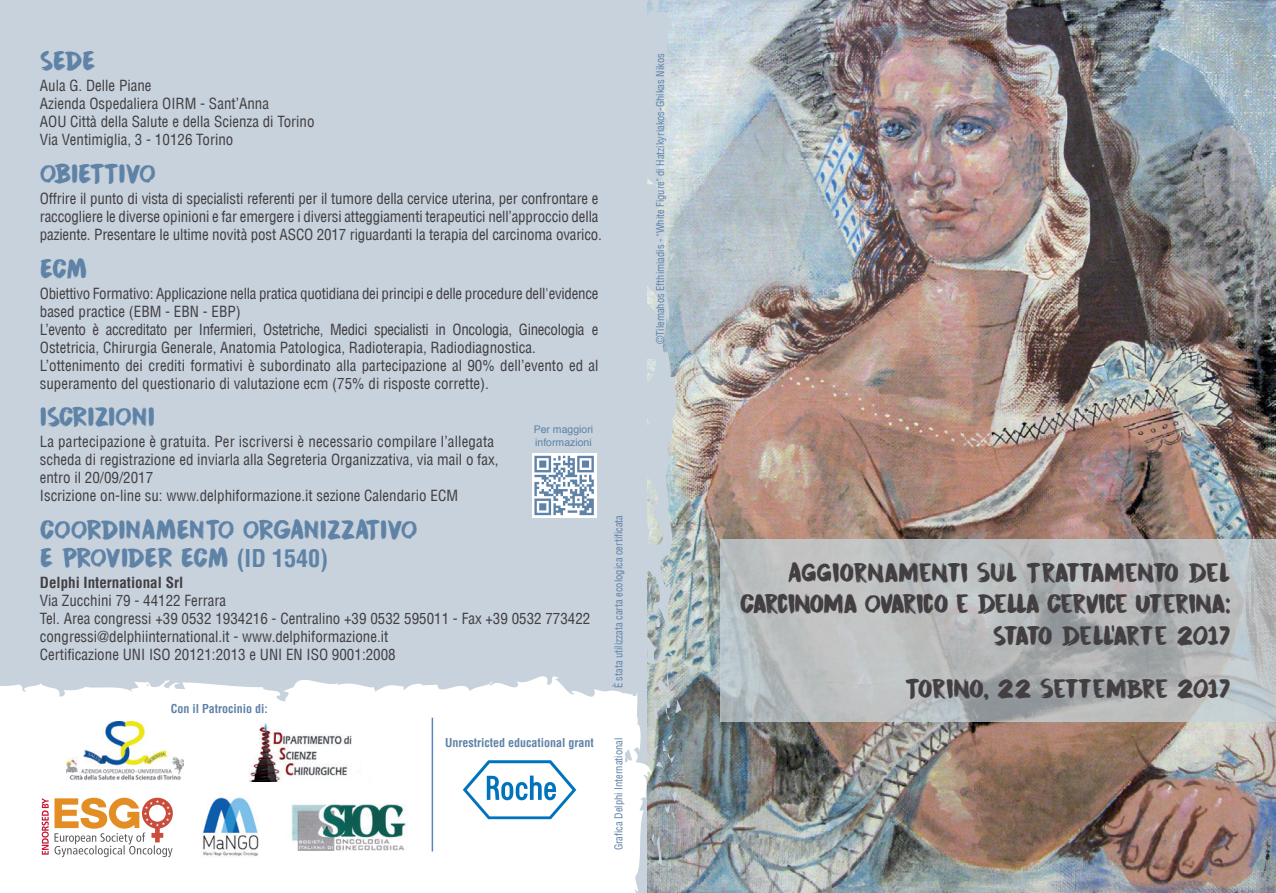
<style>
.page{position:relative;width:1276px;height:893px;background:#fff}
.page>*{position:absolute;margin:0;border:0;box-sizing:border-box;transform-origin:0 0}
.t1{font:24px/31.5px "DK Cinnabar Brush";letter-spacing:-.055em;color:#423e42;text-align:right}
.t2{font:24px/27.3px "DK Cinnabar Brush";letter-spacing:-.03em;color:#5f82a7}
.t3{font:24px "DK Cinnabar Brush";color:#5f82a7}
.t4{font:condensed 15px/18px "Helvetica LT";color:#423e42}
.t5{font:700 condensed 15px "Helvetica LT";color:#423e42}
.t6{font:700 condensed 12px "Helvetica LT";color:#5f82a7}
.t7{font:condensed 10.5px "Helvetica LT";color:#5f82a7}
.t8{font:10.5px/12.6px "Helvetica";color:#5f82a7}
.s1{font-family:"Helvetica";font-weight:700;font-stretch:condensed}
</style>
<div class="page">
<img style="left:681px;top:0;width:595px;height:893px">
<img style="left:720px;top:540px;width:556px;height:182px">
<svg style="left:601px;top:0;width:80px;height:893px;background:#c0cbd3"></svg>
<svg style="left:629px;top:8px;width:4px;height:6px"></svg>
<svg style="left:623px;top:294px;width:5px;height:7px"></svg>
<svg style="left:670px;top:604px;width:3px;height:7px"></svg>
<svg style="left:665px;top:554px;width:11px;height:31px"></svg>
<svg style="left:643px;top:617px;width:38px;height:104px;background:#adb8b8"></svg>
<svg style="left:645px;top:583px;width:10px;height:28px"></svg>
<svg style="left:647px;top:489px;width:4px;height:11px"></svg>
<svg style="left:636px;top:520px;width:6px;height:4px"></svg>
<svg style="left:632px;top:487px;width:5px;height:20px"></svg>
<svg style="left:644px;top:370px;width:9px;height:2px"></svg>
<svg style="left:620px;top:253px;width:10px;height:17px"></svg>
<svg style="left:627px;top:79px;width:3px;height:5px"></svg>
<svg style="left:620px;top:160px;width:20px;height:20px"></svg>
<svg style="left:626px;top:233px;width:6px;height:10px"></svg>
<div style="left:0;top:0;width:601px;height:670px;background:#c7d2dc"></div>
<svg style="left:0;top:670px;width:651px;height:223px"></svg>
<svg style="left:607px;top:746px;width:4px;height:6px"></svg>
<svg style="left:332px;top:885px;width:4px;height:6px"></svg>
<svg style="left:347px;top:882px;width:17px;height:4px"></svg>
<svg style="left:546px;top:869px;width:14px;height:11px"></svg>
<svg style="left:547px;top:731px;width:5px;height:3px"></svg>
<svg style="left:476px;top:724px;width:8px;height:6px"></svg>
<svg style="left:414px;top:730px;width:9px;height:7px"></svg>
<svg style="left:463px;top:760px;width:113px;height:59px"></svg>
<img style="left:66px;top:722px;width:117px;height:58px">
<img style="left:243px;top:723px;width:132px;height:59px">
<img style="left:286px;top:804px;width:133px;height:46px">
<svg style="left:42px;top:798px;width:131px;height:59px"></svg>
<svg style="left:532px;top:453px;width:64px;height:64px"></svg>
<svg style="left:534px;top:456px;width:60px;height:59px"></svg>
<hr style="left:432px;top:718px;width:1px;height:133px;background:#5a85c4">
<img style="left:195px;top:797px;width:69px;height:61px">
<h1 class="t2" style="left:40px;top:47px;width:57px">SEDE</h1>
<p class="t4" style="left:40px;top:76px;width:276px">Aula G. Delle Piane<br>Azienda Ospedaliera OIRM - Sant’Anna<br>AOU Città della Salute e della Scienza di Torino Via Ventimiglia, 3 - 10126 Torino</p>
<h1 class="t2" style="left:40px;top:160px;width:118px">OBIETTIVO</h1>
<p class="t4" style="left:40px;top:189px;width:564px">Offrire il punto di vista di specialisti referenti per il tumore della cervice uterina, per confrontare e raccogliere le diverse opinioni e far emergere i diversi atteggiamenti terapeutici nell’approccio della paziente. Presentare le ultime novità post ASCO 2017 riguardanti la terapia del carcinoma ovarico.</p>
<h1 class="t2" style="left:40px;top:255px;width:49px">ECM</h1>
<p class="t4" style="left:40px;top:284px;width:560px">Obiettivo Formativo: Applicazione nella pratica quotidiana dei principi e delle procedure dell'evidence based practice (EBM - EBN - EBP)<br>L’evento è accreditato per Infermieri, Ostetriche, Medici specialisti in Oncologia, Ginecologia e Ostetricia, Chirurgia Generale, Anatomia Patologica, Radioterapia, Radiodiagnostica.<br>L’ottenimento dei crediti formativi è subordinato alla partecipazione al 90% dell’evento ed al superamento del questionario di valutazione ecm (75% di risposte corrette).</p>
<h1 class="t3" style="left:40px;top:400px;width:116px">ISCRIZIONI</h1>
<p class="t4" style="left:40px;top:433px;width:460px">La partecipazione è gratuita. Per iscriversi è necessario compilare l’allegata scheda di registrazione ed inviarla alla Segreteria Organizzativa, via mail o fax, entro il 20/09/2017<br>Iscrizione on-line su: www.delphiformazione.it sezione Calendario ECM</p>
<h1 class="t2" style="left:40px;top:516px;width:379px">COORDINAMENTO ORGANIZZATIVO<br>E PROVIDER ECM <span class="s1">(ID 1540)</span></h1>
<p class="t5" style="left:40px;top:573px;width:145px">Delphi International Srl</p>
<p class="t4" style="left:40px;top:591px;width:552px">Via Zucchini 79 - 44122 Ferrara<br>Tel. Area congressi +39 0532 1934216 - Centralino +39 0532 595011 - Fax +39 0532 773422 congressi@delphiinternational.it - www.delphiformazione.it<br>Certificazione UNI ISO 20121:2013 e UNI EN ISO 9001:2008</p>
<p class="t8" style="left:534px;top:423px;width:61px">Per maggiori informazioni</p>
<p class="t6" style="left:171px;top:701px;width:99px">Con il Patrocinio di:</p>
<p class="t6" style="left:445px;top:735px;width:150px">Unrestricted educational grant</p>
<p class="t7" style="left:612px;top:688px;width:175px;rotate:-90deg">È stata utilizzata carta ecologica certificata</p>
<p class="t7" style="left:612px;top:850px;width:114px;rotate:-90deg">Grafica Delphi International</p>
<p class="t7" style="left:654px;top:344px;width:292px;rotate:-90deg">©Tilemahos Efthimiadis - "White Figure" di Hatzikyriakos-Ghikas Nikos</p>
<h1 class="t1" style="left:740px;top:557px;width:492px">AGGIORNAMENTI SUL TRATTAMENTO DEL<br>CARCINOMA OVARICO E DELLA CERVICE UTERINA:<br>STATO DELL’ARTE 2017</h1>
<h1 class="t1" style="left:904px;top:673px;width:327px">TORINO, 22 SETTEMBRE 2017</h1>
</div>
